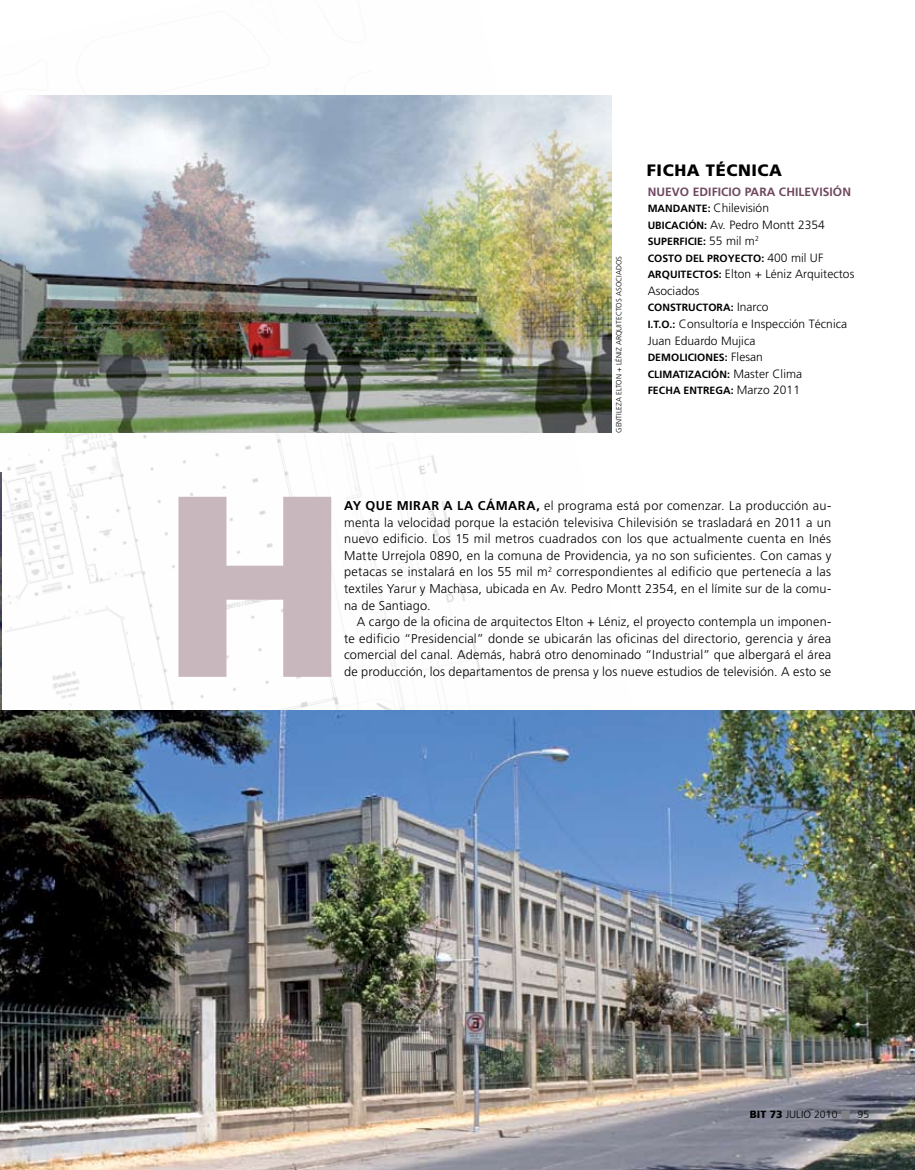
<style>
.page{position:relative;width:915px;height:1170px;background:#fff}
.page>*{position:absolute;margin:0;border:0;box-sizing:border-box;transform-origin:0 0}
.t1{font:900 257.85px "Frutiger";color:#c8b7bd}
.t2{font:900 16.5px "Frutiger";letter-spacing:.035em;color:#000}
.t3{font:300 12.75px/16.5px "Frutiger";letter-spacing:.01em;color:#000;text-align:justify}
.t4{font:300 12px/16.5px "Frutiger";letter-spacing:.005em;color:#000}
.t5{font:700 12px/16.5px "Frutiger";letter-spacing:.005em;color:#704861}
.t6{font:700 10.5px/16.5px "Frutiger";letter-spacing:.005em;color:#000}
.t7{font:300 10.5px "Frutiger";letter-spacing:.005em;color:#000}
.t8{font:300 7.5px "Frutiger";letter-spacing:.005em;color:#000}
.s1{font-size:10.5px;color:#000}
.s2{font-weight:300;color:#000}
.s3{font-weight:300;font-size:12px}
.s4{font-weight:700;font-size:10.5px}
.s5{font-weight:700}
.s6{font-weight:900}
.s7{color:#808284}
</style>
<div class="page">
<img style="left:0;top:95px;width:612px;height:1074px">
<img style="left:0;top:472px;width:1px;height:396px">
<img style="left:0;top:95px;width:611px;height:337px">
<img style="left:1px;top:710px;width:913px;height:459px">
<p class="t8" style="left:614px;top:433px;width:178px;rotate:-90deg">gentileza elton + léniz arquitectos asoc iados</p>
<p class="t2" style="left:646px;top:160px;width:137px">FICHA TÉCNICA</p>
<p class="t5" style="left:647px;top:183px;width:205px">NUEVO EDIFICIO PARA CHILEVISIÓN<br><span class="s1">MANDANTE:</span> <span class="s2">Chilevisión<br></span><span class="s1">UBICACIÓN:</span> <span class="s2">Av. Pedro Montt 2354</span></p>
<p class="t6" style="left:647px;top:233px;width:177px">SUPERFICIE: <span class="s3">55 mil m</span><sup>2<br></sup>COSTO DEL PROYECTO: <span class="s3">400 mil U F</span></p>
<p class="t4" style="left:647px;top:266px;width:208px"><span class="s4">ARQUITECTOS:</span> Elton + Léniz Arquitectos<br>Asociados</p>
<p class="t6" style="left:647px;top:299px;width:122px">CONSTRUCTORA: <span class="s3">Inarco</span></p>
<p class="t4" style="left:647px;top:315px;width:201px"><span class="s4">I.T.O.:</span> Consultoría e Inspección Técnica<br>Juan Eduardo Mujica</p>
<p class="t6" style="left:647px;top:349px;width:156px">DEMOLICIONES: <span class="s3">Flesan<br></span>CLIMATIZACIÓN: <span class="s3">Master Clima<br></span>FECHA ENTREGA: <span class="s3">Marzo 2011</span></p>
<h1 class="t1" style="left:162px;top:430px;width:188px">H</h1>
<p class="t3" style="left:344px;top:497px;width:488px"><span class="s5">AY QUE MIRAR A LA CÁMARA,</span> el programa está por comenzar. La producción au&shy;menta la velocidad porque la estación televisiva Chilevisión se trasladará en 2011 a un nuevo edificio. Los 15 mil metros cuadrados con los que actualmente cuenta en I nés Matte U rrejola 0890, en la comuna de Providencia, ya no son suficientes. Con camas y petacas se instalará en los 55 mil m<sup>2</sup> correspondientes al edificio que pertenecía a las textiles Yarur y Machasa, ubicada en Av. Pedro Montt 2354, en el límite sur de la comu&shy;na de Santiago.</p>
<p class="t3" style="left:344px;top:613px;width:488px;text-indent:13px">A cargo de la oficina de arquitectos Elton + Léniz, el proyecto contempla un imponen&shy;te edificio “Presidencial” donde se ubicarán las oficinas del directorio, gerencia y área comercial del canal. Además, habrá otro denominado “I ndustrial” que albergará el área de producción, los departamentos de prensa y los nueve estudios de televisión. A esto se</p>
<p class="t7" style="left:749px;top:1108px;width:121px"><span class="s6">BIT 73</span> julio 2010 <span class="s7">■</span> 95</p>
</div>
